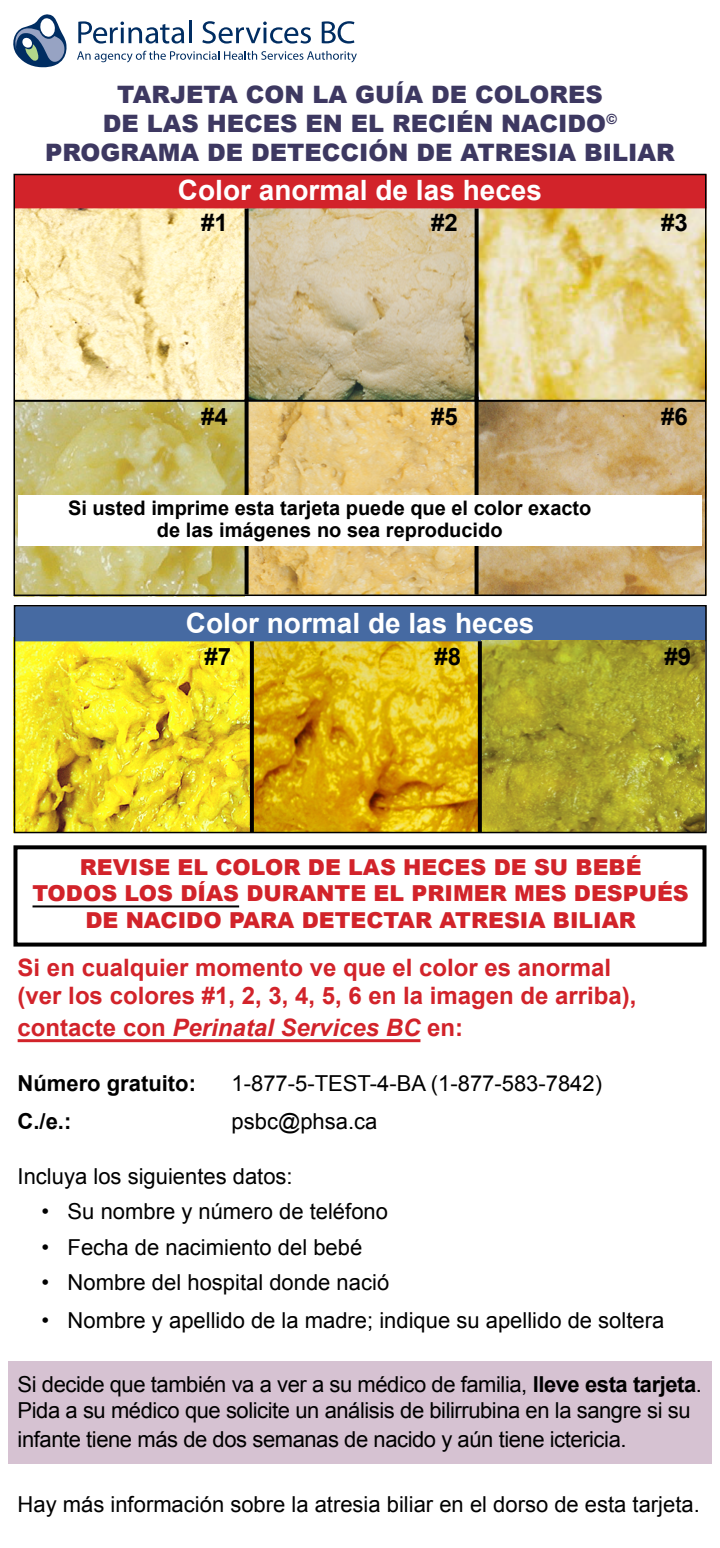
<style>
.page{position:relative;width:720px;height:1548px;background:#fff}
.page>*{position:absolute;margin:0;border:0;box-sizing:border-box;transform-origin:0 0}
.t1{font:700 28px "Arial";color:#fff}
.t2{font:700 24px/28.8px "Arial";color:#d2232a}
.t3{font:900 24px/28.8px "Arial";color:#3d3861;text-align:center}
.t4{font:italic 700 24px "Arial";color:#d2232a}
.t5{font:700 24px "Arial";color:#000}
.t6{font:22px "Arial";color:#000}
.t7{font:22px/26.4px "Arial";letter-spacing:-.02em;color:#000}
.t8{font:900 22px/26.4px "Arial";color:#d2232a;text-align:center}
.t9{font:700 22px "Arial";color:#000}
.t10{font:700 20px/22px "Arial";color:#000;text-align:center}
.s1{font-style:normal}
.s2{font-weight:700}
</style>
<div class="page">
<div style="left:8px;top:1361px;width:704px;height:103px;background:#d6c2d2"></div>
<svg style="left:13px;top:14px;width:54px;height:53px"></svg>
<svg style="left:78px;top:21px;width:106px;height:23px"></svg>
<hr style="left:189px;top:20px;width:3px;height:23px;background:#002d62">
<svg style="left:202px;top:21px;width:109px;height:23px"></svg>
<svg style="left:322px;top:21px;width:32px;height:23px"></svg>
<svg style="left:77px;top:51px;width:280px;height:11px"></svg>
<hr style="left:33px;top:905px;width:206px;height:2px;background:#000">
<div style="left:13px;top:845px;width:694px;height:102px;border:4px solid #000"></div>
<img style="left:254px;top:641px;width:224px;height:189px">
<img style="left:13px;top:637px;width:237px;height:195px">
<div style="left:14px;top:606px;width:692px;height:35px;background:#466aa2"></div>
<img style="left:481px;top:640px;width:223px;height:190px">
<svg style="left:250px;top:641px;width:4px;height:189px"></svg>
<svg style="left:478px;top:641px;width:4px;height:189px"></svg>
<div style="left:14px;top:605px;width:693px;height:228px;border:2px solid #000"></div>
<hr style="left:18px;top:1039px;width:402px;height:3px;background:#d2232a">
<img style="left:249px;top:402px;width:226px;height:191px">
<img style="left:479px;top:402px;width:224px;height:191px">
<img style="left:17px;top:209px;width:228px;height:384px">
<img style="left:479px;top:208px;width:224px;height:192px">
<img style="left:249px;top:208px;width:226px;height:192px">
<svg style="left:245px;top:208px;width:4px;height:191px"></svg>
<svg style="left:475px;top:208px;width:4px;height:189px"></svg>
<svg style="left:475px;top:397px;width:4px;height:196px"></svg>
<div style="left:14px;top:174px;width:692px;height:34px;background:#d2232a"></div>
<div style="left:14px;top:174px;width:692px;height:422px;border:2px solid #000"></div>
<hr style="left:14px;top:400px;width:692px;height:2px;background:#000">
<svg style="left:245px;top:399px;width:4px;height:196px"></svg>
<div style="left:18px;top:496px;width:684px;height:50px;background:#fff"></div>
<p class="t3" style="left:45px;top:80px;width:631px">TARJETA CON LA GUÍA DE COLORES<br>DE LAS HECES EN EL RECIÉN NACIDO<sup>©<br></sup>PROGRAMA DE DETECCIÓN DE ATRESIA BILIAR</p>
<p class="t1" style="left:178px;top:172px;width:366px">Color anormal de las heces</p>
<p class="t5" style="left:201px;top:207px;width:28px">#1</p>
<p class="t5" style="left:201px;top:401px;width:28px">#4</p>
<p class="t5" style="left:431px;top:207px;width:28px">#2</p>
<p class="t5" style="left:431px;top:401px;width:28px">#5</p>
<p class="t10" style="left:68px;top:498px;width:525px">Si usted imprime esta tarjeta puede que el color exacto de las imágenes no sea reproducido</p>
<p class="t1" style="left:186px;top:605px;width:350px">Color normal de las heces</p>
<p class="t5" style="left:661px;top:207px;width:28px">#3</p>
<p class="t5" style="left:661px;top:401px;width:28px">#6</p>
<p class="t5" style="left:204px;top:641px;width:28px">#7</p>
<p class="t5" style="left:434px;top:641px;width:28px">#8</p>
<p class="t5" style="left:664px;top:641px;width:28px">#9</p>
<p class="t8" style="left:33px;top:853px;width:658px">REVISE EL COLOR DE LAS HECES DE SU BEBÉ<br>TODOS LOS DÍAS DURANTE EL PRIMER MES DESPUÉS<br>DE NACIDO PARA DETECTAR ATRESIA BILIAR</p>
<p class="t2" style="left:18px;top:954px;width:620px">Si en cualquier momento ve que el color es anormal (ver los colores #1, 2, 3, 4, 5, 6 en la imagen de arriba),</p>
<p class="t4" style="left:18px;top:1011px;width:447px"><span class="s1">contacte con</span> Perinatal Services BC <span class="s1">en:</span></p>
<p class="t9" style="left:18px;top:1068px;width:180px">Número gratuito:</p>
<p class="t6" style="left:232px;top:1069px;width:372px">1-877-5-TEST-4-BA (1-877-583-7842)</p>
<p class="t9" style="left:18px;top:1106px;width:55px">C./e.:</p>
<p class="t6" style="left:232px;top:1107px;width:147px">psbc@phsa.ca</p>
<p class="t6" style="left:18px;top:1162px;width:277px">Incluya los siguientes datos:</p>
<p class="t6" style="left:42px;top:1197px;width:348px">• Su nombre y número de teléfono</p>
<p class="t6" style="left:42px;top:1233px;width:322px">• Fecha de nacimiento del bebé</p>
<p class="t6" style="left:42px;top:1268px;width:349px">• Nombre del hospital donde nació</p>
<p class="t6" style="left:42px;top:1306px;width:624px">• Nombre y apellido de la madre; indique su apellido de soltera</p>
<p class="t7" style="left:18px;top:1371px;width:686px">Si decide que también va a ver a su médico de familia, <span class="s2">lleve esta tarjeta</span>.<br>Pida a su médico que solicite un análisis de bilirrubina en la sangre si su</p>
<p class="t7" style="left:18px;top:1427px;width:610px">infante tiene más de dos semanas de nacido y aún tiene ictericia.</p>
<p class="t6" style="left:18px;top:1490px;width:684px">Hay más información sobre la atresia biliar en el dorso de esta tarjeta.</p>
</div>
